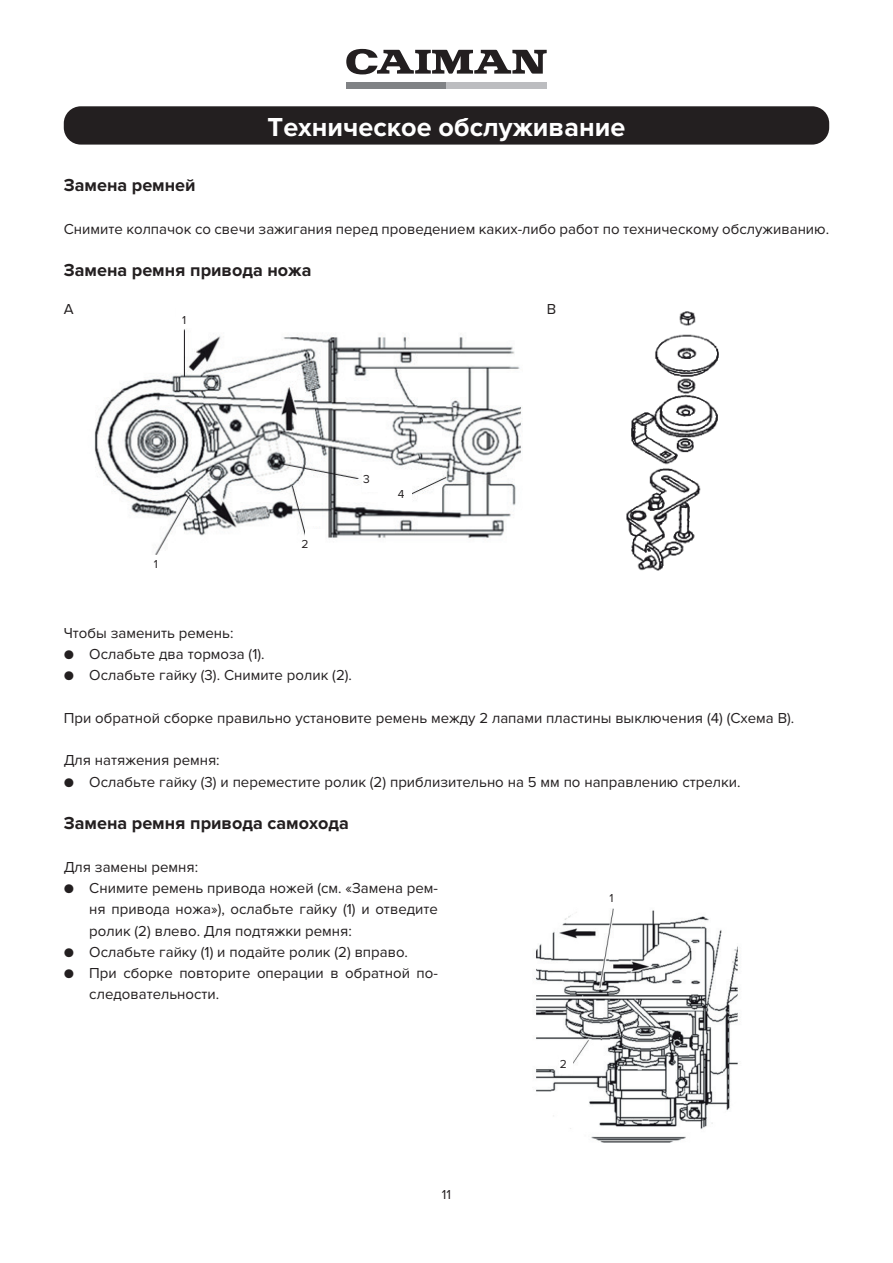
<style>
.page{position:relative;width:893px;height:1263px;background:#fff}
.page>*{position:absolute;margin:0;border:0;box-sizing:border-box;transform-origin:0 0}
.t1{font:700 27px "Proxima Nova";color:#fff}
.t2{font:700 18px "Proxima Nova";color:#231f20}
.t3{font:15px/21.3px "Proxima Nova";color:#231f20;text-align:justify}
.t4{font:13.5px "Proxima Nova";color:#231f20}
.t5{font:12px "Proxima Nova";color:#231f20}
</style>
<div class="page">
<svg style="left:346px;top:49px;width:201px;height:25px"></svg>
<div style="left:347px;top:82px;width:100px;height:7px;background:#808285"></div>
<div style="left:447px;top:82px;width:100px;height:7px;background:#bcbdc0"></div>
<div style="left:64px;top:106px;width:765px;height:39px;background:#231f20;border-radius:17px"></div>
<img style="left:626px;top:311px;width:93px;height:260px">
<img style="left:94px;top:329px;width:428px;height:226px">
<div style="left:306px;top:529px;width:19px;height:35px;background:#fff"></div>
<div style="left:362px;top:466px;width:22px;height:26px;background:#fff"></div>
<div style="left:391px;top:474px;width:20px;height:30px;background:#fff"></div>
<img style="left:536px;top:908px;width:202px;height:235px">
<div style="left:559px;top:1053px;width:13px;height:20px;background:#fff"></div>
<h1 class="t1" style="left:268px;top:112px;width:359px">Техническое обслуживание</h1>
<p class="t2" style="left:64px;top:175px;width:133px">Замена ремней</p>
<p class="t3" style="left:64px;top:218px;width:767px">Снимите колпачок со свечи зажигания перед проведением каких-либо работ по техническому обслуживанию.</p>
<p class="t2" style="left:64px;top:260px;width:249px">Замена ремня привода ножа</p>
<p class="t3" style="left:64px;top:299px;width:11px">А</p>
<p class="t3" style="left:547px;top:299px;width:11px">В</p>
<p class="t5" style="left:182px;top:313px;width:6px">1</p>
<p class="t5" style="left:154px;top:557px;width:6px">1</p>
<p class="t5" style="left:302px;top:537px;width:9px">2</p>
<p class="t5" style="left:363px;top:472px;width:8px">3</p>
<p class="t5" style="left:398px;top:487px;width:8px">4</p>
<p class="t3" style="left:64px;top:622px;width:171px">Чтобы заменить ремень:</p>
<p class="t3" style="left:64px;top:644px;width:202px">● Ослабьте два тормоза (1).</p>
<p class="t3" style="left:64px;top:665px;width:290px">● Ослабьте гайку (3). Снимите ролик (2).</p>
<p class="t3" style="left:64px;top:707px;width:732px">При обратной сборке правильно установите ремень между 2 лапами пластины выключения (4) (Схема B).</p>
<p class="t3" style="left:64px;top:750px;width:157px">Для натяжения ремня:</p>
<p class="t3" style="left:64px;top:771px;width:678px">● Ослабьте гайку (3) и переместите ролик (2) приблизительно на 5 мм по направлению стрелки.</p>
<p class="t2" style="left:64px;top:813px;width:287px">Замена ремня привода самохода</p>
<p class="t3" style="left:64px;top:856px;width:136px">Для замены ремня:</p>
<p class="t3" style="left:89px;top:877px;width:350px;text-indent:-26px">● Снимите ремень привода ножей (см. «Замена рем&shy;ня привода ножа»), ослабьте гайку (1) и отведите ролик (2) влево. Для подтяжки ремня:</p>
<p class="t3" style="left:64px;top:941px;width:346px">● Ослабьте гайку (1) и подайте ролик (2) вправо.</p>
<p class="t3" style="left:89px;top:963px;width:350px;text-indent:-26px">● При сборке повторите операции в обратной по&shy;следовательности.</p>
<p class="t5" style="left:609px;top:891px;width:6px">1</p>
<p class="t4" style="left:442px;top:1186px;width:11px">11</p>
<p class="t5" style="left:560px;top:1057px;width:9px">2</p>
</div>
